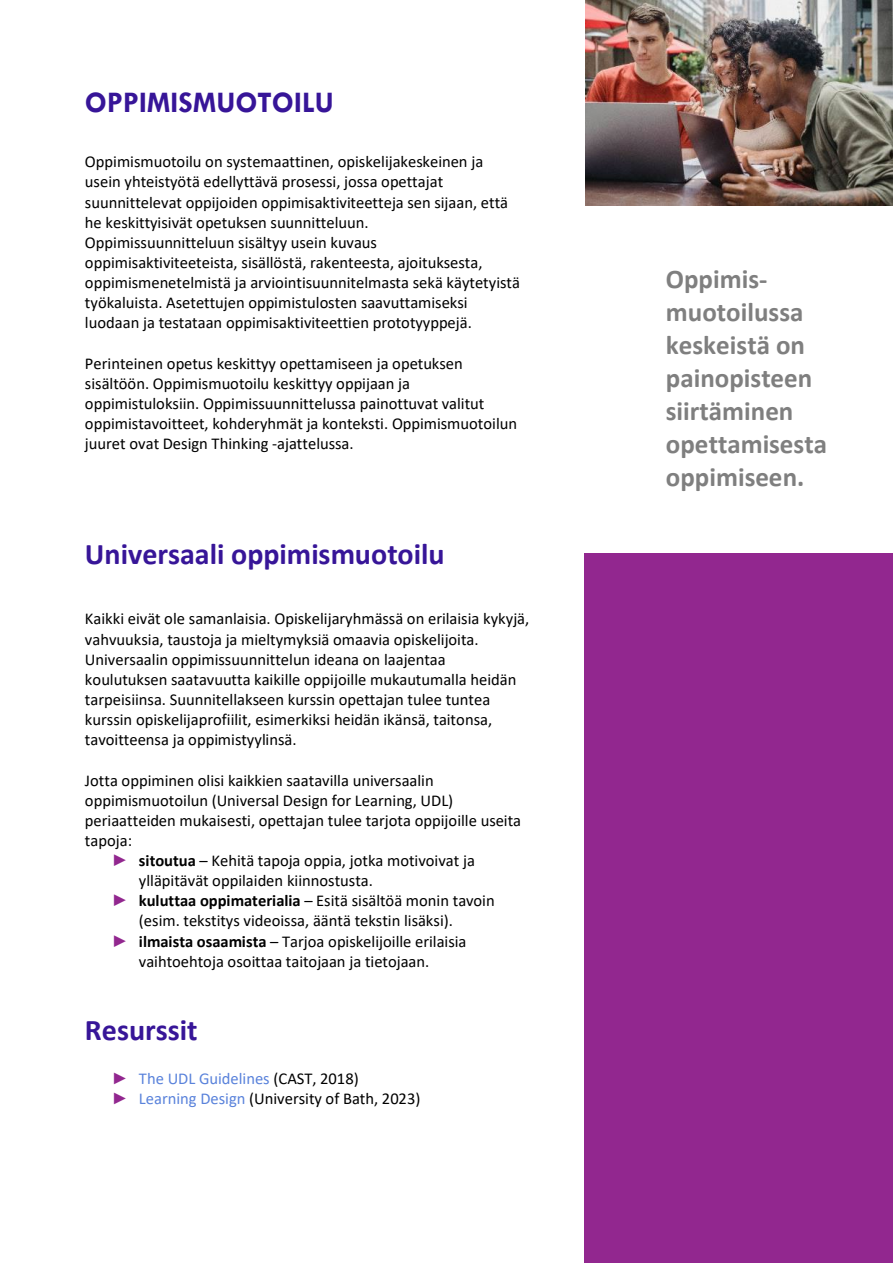
<style>
.page{position:relative;width:893px;height:1263px;background:#fff}
.page>*{position:absolute;margin:0;border:0;box-sizing:border-box;transform-origin:0 0}
.t1{font:700 30px "Calibri";color:#371598}
.t2{font:700 30px "Tw Cen";color:#371598}
.t3{font:700 27px/33px "Calibri";color:#7f7f7f}
.t4{font:16.5px/20.1px "Calibri";color:#000}
.t5{font:16.5px "Calibri";color:#5982db}
.s1{font-family:"Times New Roman";color:#92278f}
.s2{font-weight:700}
.s3{font-family:"Franklin Gothic";font-weight:500;font-stretch:condensed;color:#92278f}
.s4{color:#000}
.s5{color:#5982db}
</style>
<div class="page">
<div style="left:585px;top:553px;width:308px;height:710px;background:#92278f"></div>
<img style="left:586px;top:1px;width:307px;height:205px">
<p class="t2" style="left:85px;top:84px;width:250px">OPPIMISMUOTOILU</p>
<p class="t4" style="left:85px;top:151px;width:437px">Oppimismuotoilu on systemaattinen, opiskelijakeskeinen ja usein yhteistyötä edellyttävä prosessi, jossa opettajat suunnittelevat oppijoiden oppimisaktiviteetteja sen sijaan, että he keskittyisivät opetuksen suunnitteluun.<br>Oppimissuunnitteluun sisältyy usein kuvaus oppimisaktiviteeteista, sisällöstä, rakenteesta, ajoituksesta, oppimismenetelmistä ja arviointisuunnitelmasta sekä käytetyistä työkaluista. Asetettujen oppimistulosten saavuttamiseksi luodaan ja testataan oppimisaktiviteettien prototyyppejä.</p>
<p class="t4" style="left:85px;top:353px;width:434px">Perinteinen opetus keskittyy opettamiseen ja opetuksen sisältöön. Oppimismuotoilu keskittyy oppijaan ja oppimistuloksiin. Oppimissuunnittelussa painottuvat valitut oppimistavoitteet, kohderyhmät ja konteksti. Oppimismuotoilun juuret ovat Design Thinking -ajattelussa.</p>
<p class="t1" style="left:85px;top:533px;width:361px">Universaali oppimismuotoilu</p>
<p class="t4" style="left:85px;top:608px;width:446px">Kaikki eivät ole samanlaisia. Opiskelijaryhmässä on erilaisia kykyjä, vahvuuksia, taustoja ja mieltymyksiä omaavia opiskelijoita.<br>Universaalin oppimissuunnittelun ideana on laajentaa koulutuksen saatavuutta kaikille oppijoille mukautumalla heidän tarpeisiinsa. Suunnitellakseen kurssin opettajan tulee tuntea kurssin opiskelijaprofiilit, esimerkiksi heidän ikänsä, taitonsa, tavoitteensa ja oppimistyylinsä.</p>
<p class="t4" style="left:85px;top:770px;width:438px">Jotta oppiminen olisi kaikkien saatavilla universaalin oppimismuotoilun (Universal Design for Learning, UDL) periaatteiden mukaisesti, opettajan tulee tarjota oppijoille useita tapoja:</p>
<p class="t4" style="left:139px;top:850px;width:338px;text-indent:-27px"><span class="s1">►</span> <span class="s2">sitoutua</span> – Kehitä tapoja oppia, jotka motivoivat ja ylläpitävät oppilaiden kiinnostusta.</p>
<p class="t4" style="left:139px;top:890px;width:357px;text-indent:-27px"><span class="s1">►</span> <span class="s2">kuluttaa oppimaterialia</span> – Esitä sisältöä monin tavoin (esim. tekstitys videoissa, ääntä tekstin lisäksi).</p>
<p class="t4" style="left:139px;top:931px;width:329px;text-indent:-27px"><span class="s1">►</span> <span class="s2">ilmaista osaamista</span> – Tarjoa opiskelijoille erilaisia vaihtoehtoja osoittaa taitojaan ja tietojaan.</p>
<p class="t1" style="left:85px;top:1009px;width:114px">Resurssit</p>
<p class="t5" style="left:112px;top:1067px;width:248px"><span class="s3">►</span> The UDL Guidelines <span class="s4">(CAST, 2018)</span></p>
<p class="t4" style="left:112px;top:1088px;width:310px"><span class="s3">►</span> <span class="s5">Learning Design</span> (University of Bath, 2023)</p>
<p class="t3" style="left:666px;top:262px;width:163px">Oppimis&shy;muotoilussa keskeistä on painopisteen siirtäminen opettamisesta oppimiseen.</p>
</div>
